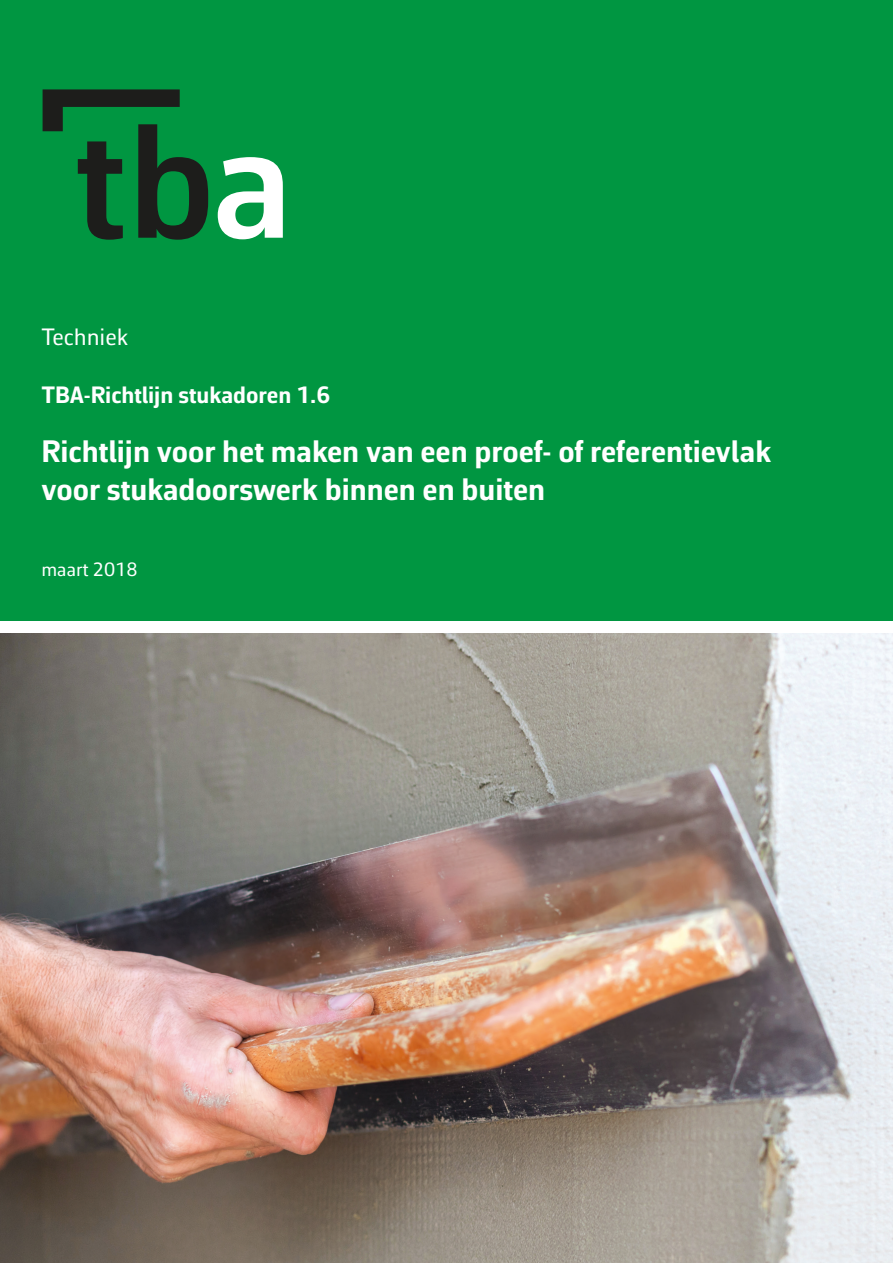
<style>
.page{position:relative;width:893px;height:1263px;background:#fff}
.page>*{position:absolute;margin:0;border:0;box-sizing:border-box;transform-origin:0 0}
.t1{font:700 31.5px/37.8px "Corbeau Pro";color:#fff}
.t2{font:700 24px "Corbeau Pro";color:#fff}
.t3{font:24px "Corbeau Pro";color:#fff}
.t4{font:19.5px "Corbeau Pro";color:#fff}
</style>
<div class="page">
<div style="left:0;top:0;width:893px;height:621px;background:#009641"></div>
<svg style="left:218px;top:157px;width:65px;height:82px"></svg>
<svg style="left:43px;top:89px;width:165px;height:151px;background:#0b6632"></svg>
<img style="left:0;top:633px;width:893px;height:630px">
<p class="t3" style="left:41px;top:321px;width:88px">Techniek</p>
<p class="t2" style="left:41px;top:379px;width:290px">TBA-Richtlijn stukadoren 1.6</p>
<p class="t1" style="left:41px;top:432px;width:731px">Richtlijn voor het maken van een proef- of referentievlak voor stukadoorswerk binnen en buiten</p>
<p class="t4" style="left:41px;top:556px;width:98px">maart 2018</p>
</div>
